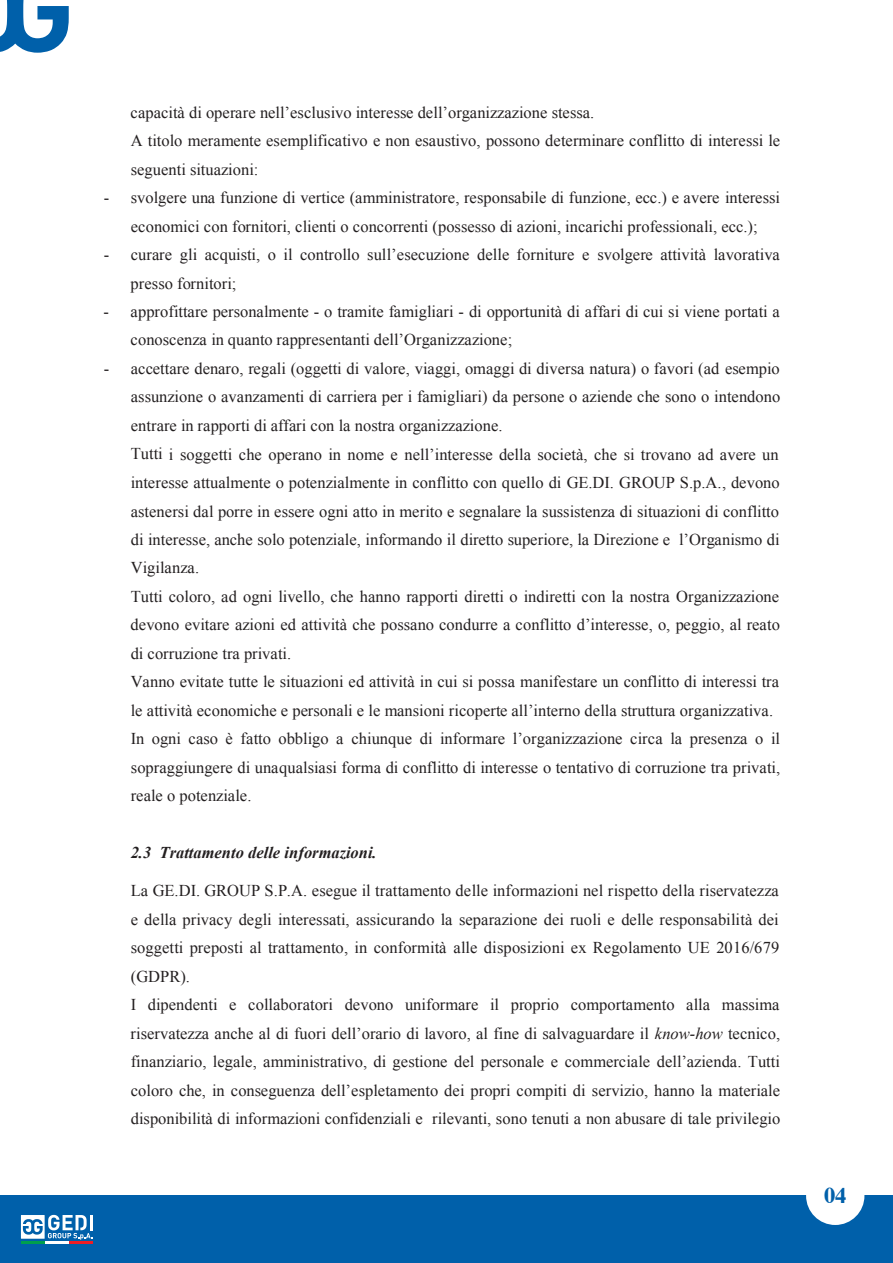
<style>
.page{position:relative;width:893px;height:1263px;background:#fff}
.page>*{position:absolute;margin:0;border:0;box-sizing:border-box;transform-origin:0 0}
.t1{font:700 22.5px "Times";color:#0060aa}
.t2{font:16.5px/28.5px "Times New Roman";color:#231f20}
.t3{font:italic 700 16.5px "Times New Roman";color:#231f20}
.s1{font-style:italic}
</style>
<div class="page">
<svg style="left:0;top:0;width:69px;height:53px"></svg>
<div style="left:0;top:1196px;width:893px;height:67px;background:#0060aa"></div>
<hr style="left:21px;top:1241px;width:24px;height:3px;background:#009f4d">
<hr style="left:45px;top:1241px;width:24px;height:3px;background:#fff">
<hr style="left:69px;top:1241px;width:24px;height:3px;background:#ed1d24">
<hr style="left:90px;top:1215px;width:3px;height:15px;background:#fff">
<svg style="left:21px;top:1215px;width:71px;height:25px"></svg>
<div style="left:806px;top:1166px;width:58px;height:59px;background:#fff;border-radius:50%"></div>
<p class="t2" style="left:131px;top:98px;width:651px">capacità di operare nell’esclusivo interesse dell’organizzazione stessa.<br>A titolo meramente esemplificativo e non esaustivo, possono determinare conflitto di interessi le seguenti situazioni:</p>
<p class="t2" style="left:104px;top:183px;width:678px;text-align:center">- svolgere una funzione di vertice (amministratore, responsabile di funzione, ecc.) e avere interessi economici con fornitori, clienti o concorrenti (possesso di azioni, incarichi professionali, ecc.);</p>
<p class="t2" style="left:131px;top:240px;width:651px;text-indent:-27px">- curare gli acquisti, o il controllo sull’esecuzione delle forniture e svolgere attività lavorativa presso fornitori;</p>
<p class="t2" style="left:131px;top:297px;width:651px;text-indent:-27px">- approfittare personalmente - o tramite famigliari - di opportunità di affari di cui si viene portati a conoscenza in quanto rappresentanti dell’Organizzazione;</p>
<p class="t2" style="left:131px;top:354px;width:651px;text-indent:-27px">- accettare denaro, regali (oggetti di valore, viaggi, omaggi di diversa natura) o favori (ad esempio assunzione o avanzamenti di carriera per i famigliari) da persone o aziende che sono o intendono entrare in rapporti di affari con la nostra organizzazione.<br>Tutti i soggetti che operano in nome e nell’interesse della società, che si trovano ad avere un interesse attualmente o potenzialmente in conflitto con quello di GE.DI. GROUP S.p.A., devono astenersi dal porre in essere ogni atto in merito e segnalare la sussistenza di situazioni di conflitto di interesse, anche solo potenziale, informando il diretto superiore, la Direzione e l’Organismo di Vigilanza.<br>Tutti coloro, ad ogni livello, che hanno rapporti diretti o indiretti con la nostra Organizzazione devono evitare azioni ed attività che possano condurre a conflitto d’interesse, o, peggio, al reato di corruzione tra privati.<br>Vanno evitate tutte le situazioni ed attività in cui si possa manifestare un conflitto di interessi tra le attività economiche e personali e le mansioni ricoperte all’interno della struttura organizzativa.<br>In ogni caso è fatto obbligo a chiunque di informare l’organizzazione circa la presenza o il sopraggiungere di unaqualsiasi forma di conflitto di interesse o tentativo di corruzione tra privati, reale o potenziale.</p>
<p class="t3" style="left:131px;top:841px;width:247px">2.3 Trattamento delle informazioni.</p>
<p class="t2" style="left:131px;top:876px;width:651px">La GE.DI. GROUP S.P.A. esegue il trattamento delle informazioni nel rispetto della riservatezza e della privacy degli interessati, assicurando la separazione dei ruoli e delle responsabilità dei soggetti preposti al trattamento, in conformità alle disposizioni ex Regolamento UE 2016/679 (GDPR).<br>I dipendenti e collaboratori devono uniformare il proprio comportamento alla massima riservatezza anche al di fuori dell’orario di lavoro, al fine di salvaguardare il <span class="s1">know-how</span> tecnico, finanziario, legale, amministrativo, di gestione del personale e commerciale dell’azienda. Tutti coloro che, in conseguenza dell’espletamento dei propri compiti di servizio, hanno la materiale disponibilità di informazioni confidenziali e rilevanti, sono tenuti a non abusare di tale privilegio</p>
<h1 class="t1" style="left:824px;top:1174px;width:24px">04</h1>
</div>
